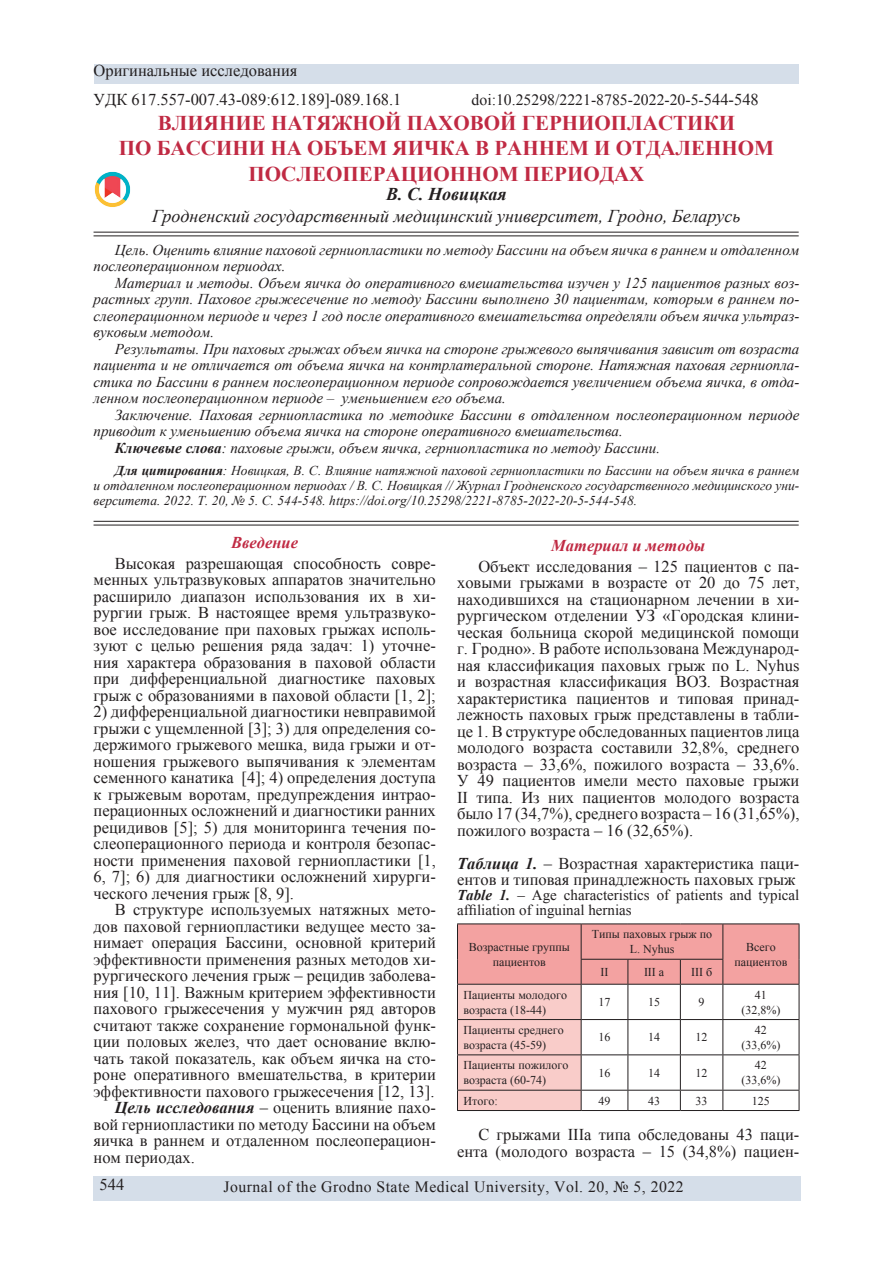
<style>
.page{position:relative;width:893px;height:1263px;background:#fff}
.page>*{position:absolute;margin:0;border:0;box-sizing:border-box;transform-origin:0 0}
.t1{font:700 21px/25.2px "Times New Roman";color:#c02a43;text-align:center}
.t2{font:italic 18px "Times New Roman";color:#231f20}
.t3{font:italic 700 18px "Times New Roman";color:#231f20}
.t4{font:16.5px/16.5px "Times New Roman";color:#231f20;text-align:justify}
.t5{font:italic 700 16.5px "Times New Roman";color:#c02a43}
.t6{font:15.75px "Times New Roman";letter-spacing:.03em;color:#231f20}
.t7{font:15.75px "Times New Roman";color:#231f20}
.t8{font:italic 15px/16.5px "Times New Roman";color:#231f20;text-align:justify}
.t9{font:15px/15px "Times New Roman";color:#231f20}
.t10{font:italic 13.5px/15px "Times New Roman";color:#231f20;text-align:justify}
.t11{font:12px/15px "Times New Roman";color:#231f20;text-align:center}
.s1{font-size:16.5px}
.s2{font-weight:700}
.s3{font-weight:700;font-style:italic}
</style>
<div class="page">
<div style="left:94px;top:1176px;width:707px;height:25px;background:#d5dee9"></div>
<div style="left:94px;top:65px;width:705px;height:19px;background:#d5dee9"></div>
<hr style="left:94px;top:521px;width:705px;height:1px;background:#231f20">
<hr style="left:94px;top:525px;width:705px;height:1px;background:#231f20">
<hr style="left:94px;top:232px;width:705px;height:1px;background:#231f20">
<hr style="left:94px;top:235px;width:705px;height:1px;background:#231f20">
<img style="left:94px;top:172px;width:37px;height:35px">
<hr style="left:457px;top:923px;width:124px;height:1px;background:#231f20">
<hr style="left:581px;top:923px;width:47px;height:1px;background:#231f20">
<hr style="left:628px;top:923px;width:52px;height:1px;background:#231f20">
<hr style="left:680px;top:923px;width:43px;height:1px;background:#231f20">
<hr style="left:723px;top:923px;width:76px;height:1px;background:#231f20">
<svg style="left:457px;top:924px;width:343px;height:186px"></svg>
<hr style="left:457px;top:1110px;width:124px;height:1px;background:#231f20">
<hr style="left:581px;top:1110px;width:47px;height:1px;background:#231f20">
<hr style="left:628px;top:1110px;width:52px;height:1px;background:#231f20">
<hr style="left:680px;top:1110px;width:43px;height:1px;background:#231f20">
<hr style="left:723px;top:1110px;width:76px;height:1px;background:#231f20">
<p class="t4" style="left:94px;top:62px;width:205px">Оригинальные исследования</p>
<p class="t4" style="left:94px;top:91px;width:310px">УДК 617.557-007.43-089:612.189]-089.168.1</p>
<p class="t7" style="left:472px;top:89px;width:289px">doi:10.25298/2221-8785-2022-20-5-<span class="s1">544-548</span></p>
<p class="t1" style="left:119px;top:110px;width:657px">ВЛИЯНИЕ НАТЯЖНОЙ ПАХОВОЙ ГЕРНИОПЛАСТИКИ<br>ПО БАССИНИ НА ОБЪЕМ ЯИЧКА В РАННЕМ И ОТДАЛЕННОМ<br>ПОСЛЕОПЕРАЦИОННОМ ПЕРИОДАХ</p>
<p class="t3" style="left:386px;top:182px;width:122px">В. С. Новицкая</p>
<p class="t2" style="left:152px;top:203px;width:590px">Гродненский государственный медицинский университет, Гродно, Беларусь</p>
<p class="t8" style="left:94px;top:241px;width:707px;text-indent:21px">Цель. Оценить влияние паховой герниопластики по методу Бассини на объем яичка в раннем и отдаленном послеоперационном периодах.</p>
<p class="t8" style="left:94px;top:274px;width:707px;text-indent:21px">Материал и методы. Объем яичка до оперативного вмешательства изучен у 125 пациентов разных воз&shy;растных групп. Паховое грыжесечение по методу Бассини выполнено 30 пациентам, которым в раннем по&shy;слеоперационном периоде и через 1 год после оперативного вмешательства определяли объем яичка ультраз&shy;вуковым методом.</p>
<p class="t8" style="left:94px;top:340px;width:707px;text-indent:21px">Результаты. При паховых грыжах объем яичка на стороне грыжевого выпячивания зависит от возраста пациента и не отличается от объема яичка на контрлатеральной стороне. Натяжная паховая герниопла&shy;стика по Бассини в раннем послеоперационном периоде сопровождается увеличением объема яичка, в отда&shy;ленном послеоперационном периоде – уменьшением его объема.</p>
<p class="t8" style="left:115px;top:406px;width:686px">Заключение. Паховая герниопластика по методике Бассини в отдаленном послеоперационном периоде</p>
<p class="t8" style="left:94px;top:423px;width:531px">приводит к уменьшению объема яичка на стороне оперативного вмешательства.</p>
<p class="t8" style="left:115px;top:439px;width:547px"><span class="s2">Ключевые слова</span>: паховые грыжи, объем яичка, герниопластика по методу Бассини.</p>
<p class="t10" style="left:94px;top:463px;width:707px;text-indent:21px"><span class="s2">Для цитирования</span>: Новицкая, В. С. Влияние натяжной паховой герниопластики по Бассини на объем яичка в раннем и отдаленном послеоперационном периодах / В. С. Новицкая // Журнал Гродненского государственного медицинского уни&shy;верситета. 2022. Т. 20, № 5. С. 544-548. https://doi.org/10.25298/2221-8785-2022-20-5-544-548.</p>
<p class="t5" style="left:231px;top:531px;width:68px">Введение</p>
<p class="t4" style="left:94px;top:554px;width:344px;text-indent:21px">Высокая разрешающая способность совре&shy;менных ультразвуковых аппаратов значительно расширило диапазон использования их в хи&shy;рургии грыж. В настоящее время ультразвуко&shy;вое исследование при паховых грыжах исполь&shy;зуют с целью решения ряда задач: 1) уточне&shy;ния характера образования в паховой области при дифференциальной диагностике паховых грыж с образованиями в паховой области [1, 2];</p>
<p class="t4" style="left:94px;top:703px;width:344px">2) дифференциальной диагностики невправимой грыжи с ущемленной [3]; 3) для определения со&shy;держимого грыжевого мешка, вида грыжи и от&shy;ношения грыжевого выпячивания к элементам семенного канатика [4]; 4) определения доступа к грыжевым воротам, предупреждения интрао&shy;перационных осложнений и диагностики ранних рецидивов [5]; 5) для мониторинга течения по&shy;слеоперационного периода и контроля безопас&shy;ности применения паховой герниопластики [1, 6, 7]; 6) для диагностики осложнений хирурги&shy;ческого лечения грыж [8, 9].</p>
<p class="t4" style="left:115px;top:901px;width:323px">В структуре используемых натяжных мето-</p>
<p class="t4" style="left:94px;top:917px;width:344px">дов паховой герниопластики ведущее место за-</p>
<p class="t4" style="left:94px;top:934px;width:344px">нимает операция Бассини, основной критерий</p>
<p class="t4" style="left:94px;top:950px;width:344px">эффективности применения разных методов хи-</p>
<p class="t4" style="left:94px;top:967px;width:344px">рургического лечения грыж – рецидив заболева-</p>
<p class="t4" style="left:94px;top:983px;width:344px">ния [10, 11]. Важным критерием эффективности</p>
<p class="t4" style="left:94px;top:1000px;width:344px">пахового грыжесечения у мужчин ряд авторов</p>
<p class="t4" style="left:94px;top:1016px;width:344px">считают также сохранение гормональной функ-</p>
<p class="t4" style="left:94px;top:1033px;width:344px">ции половых желез, что дает основание вклю-</p>
<p class="t4" style="left:94px;top:1049px;width:344px">чать такой показатель, как объем яичка на сто-</p>
<p class="t4" style="left:94px;top:1066px;width:344px">роне оперативного вмешательства, в критерии</p>
<p class="t4" style="left:94px;top:1082px;width:342px">эффективности пахового грыжесечения [12, 13].</p>
<p class="t4" style="left:115px;top:1099px;width:323px"><span class="s3">Цель исследования</span> – оценить влияние пахо-</p>
<p class="t4" style="left:94px;top:1115px;width:344px">вой герниопластики по методу Бассини на объем</p>
<p class="t4" style="left:94px;top:1132px;width:344px">яичка в раннем и отдаленном послеоперацион-</p>
<p class="t4" style="left:94px;top:1148px;width:103px">ном периодах.</p>
<p class="t5" style="left:551px;top:534px;width:155px">Материал и методы</p>
<p class="t4" style="left:457px;top:558px;width:344px;text-indent:21px">Объект исследования – 125 пациентов с па&shy;ховыми грыжами в возрасте от 20 до 75 лет, находившихся на стационарном лечении в хи&shy;рургическом отделении УЗ «Городская клини&shy;ческая больница скорой медицинской помощи г. Гродно». В работе использована Международ&shy;ная классификация паховых грыж по L. Nyhus и возрастная классификация ВОЗ. Возрастная характеристика пациентов и типовая принад&shy;лежность паховых грыж представлены в табли&shy;це 1. В структуре обследованных пациентов лица молодого возраста составили 32,8%, среднего возраста – 33,6%, пожилого возраста – 33,6%.<br>У 49 пациентов имели место паховые грыжи II типа. Из них пациентов молодого возраста было 17 (34,7%), среднего возраста – 16 (31,65%), пожилого возраста – 16 (32,65%).</p>
<p class="t4" style="left:457px;top:855px;width:344px"><span class="s3">Таблица 1.</span> – Возрастная характеристика паци&shy;ентов и типовая принадлежность паховых грыж</p>
<p class="t9" style="left:457px;top:887px;width:344px"><span class="s3">Table 1.</span> – Age characteristics of patients and typical affiliation of inguinal hernias</p>
<p class="t11" style="left:469px;top:939px;width:103px">Возрастные группы пациентов</p>
<p class="t11" style="left:592px;top:926px;width:122px">Типы паховых грыж по<br>L. Nyhus</p>
<p class="t11" style="left:734px;top:939px;width:55px">Всего пациентов</p>
<p class="t11" style="left:600px;top:964px;width:9px">II</p>
<p class="t11" style="left:644px;top:964px;width:22px">III а</p>
<p class="t11" style="left:691px;top:964px;width:23px">III б</p>
<p class="t11" style="left:463px;top:987px;width:105px;text-align:left">Пациенты молодого возраста (18-44)</p>
<p class="t11" style="left:598px;top:994px;width:13px">17</p>
<p class="t11" style="left:648px;top:994px;width:13px">15</p>
<p class="t11" style="left:699px;top:994px;width:7px">9</p>
<p class="t11" style="left:741px;top:987px;width:40px">41 (32,8%)</p>
<p class="t11" style="left:463px;top:1022px;width:102px;text-align:left">Пациенты среднего возраста (45-59)</p>
<p class="t11" style="left:598px;top:1030px;width:13px">16</p>
<p class="t11" style="left:648px;top:1030px;width:13px">14</p>
<p class="t11" style="left:696px;top:1030px;width:13px">12</p>
<p class="t11" style="left:741px;top:1022px;width:40px">42 (33,6%)</p>
<p class="t11" style="left:463px;top:1057px;width:106px;text-align:left">Пациенты пожилого возраста (60-74)</p>
<p class="t11" style="left:598px;top:1065px;width:13px">16</p>
<p class="t11" style="left:648px;top:1065px;width:13px">14</p>
<p class="t11" style="left:696px;top:1065px;width:13px">12</p>
<p class="t11" style="left:741px;top:1057px;width:40px">42 (33,6%)</p>
<p class="t11" style="left:463px;top:1093px;width:36px">Итого:</p>
<p class="t11" style="left:598px;top:1093px;width:13px">49</p>
<p class="t11" style="left:648px;top:1093px;width:13px">43</p>
<p class="t11" style="left:696px;top:1093px;width:13px">33</p>
<p class="t11" style="left:752px;top:1093px;width:19px">125</p>
<p class="t4" style="left:457px;top:1126px;width:344px;text-align:right">С грыжами IIIа типа обследованы 43 паци&shy;ента (молодого возраста – 15 (34,8%) пациен-</p>
<p class="t4" style="left:100px;top:1176px;width:26px">544</p>
<p class="t6" style="left:224px;top:1176px;width:462px">Journal of the Grodno State Medical University, Vol. 20, № 5, 2022</p>
</div>
